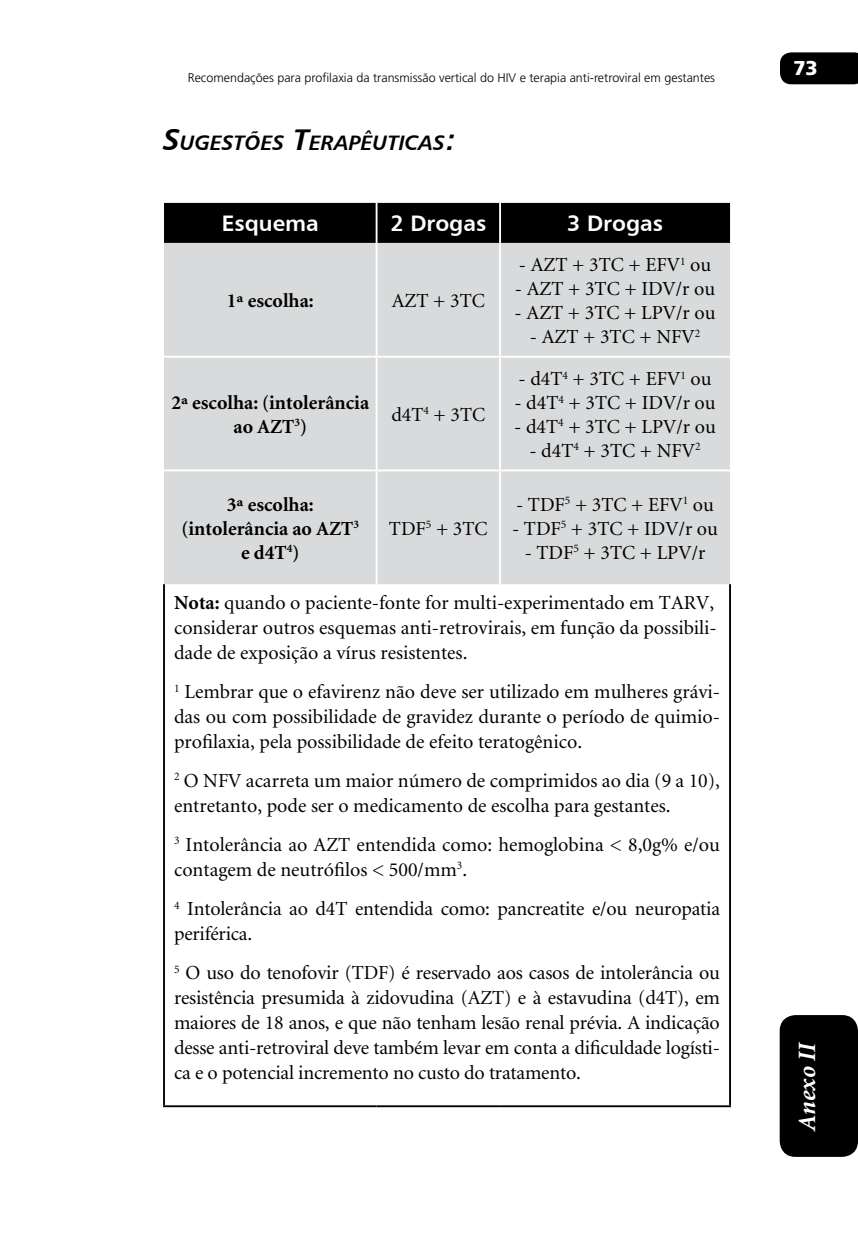
<style>
.page{position:relative;width:858px;height:1248px;background:#fff}
.page>*{position:absolute;margin:0;border:0;box-sizing:border-box;transform-origin:0 0}
.t1{font:italic 700 25px "Minion";color:#fff}
.t2{font:22.5px "Humanist 777 BT Bold B";color:#fff}
.t3{font:21px "Humanist 777 BT Bold Italic B";color:#000}
.t4{font:20px/25px "Minion";color:#000}
.t5{font:700 20px/24px "Minion";color:#000;text-align:center}
.t6{font:900 20px "Frutiger";color:#fff}
.t7{font:300 12.5px "Frutiger";color:#000}
.s1{font-size:30px}
.s2{font-weight:700}
</style>
<div class="page">
<div style="left:780px;top:52px;width:77px;height:32px;background:#000"></div>
<div style="left:779px;top:1014px;width:78px;height:142px;background:#000;border-radius:16px"></div>
<div style="left:164px;top:203px;width:566px;height:40px;background:#000"></div>
<div style="left:164px;top:243px;width:566px;height:341px;background:#d9dadb"></div>
<hr style="left:375px;top:243px;width:2px;height:113px;background:#fff">
<hr style="left:499px;top:243px;width:2px;height:113px;background:#fff">
<hr style="left:164px;top:356px;width:212px;height:1px;background:#fff">
<hr style="left:376px;top:356px;width:124px;height:1px;background:#fff">
<hr style="left:375px;top:357px;width:2px;height:112px;background:#fff">
<hr style="left:500px;top:356px;width:230px;height:1px;background:#fff">
<hr style="left:499px;top:357px;width:2px;height:112px;background:#fff">
<hr style="left:164px;top:469px;width:212px;height:2px;background:#fff">
<hr style="left:376px;top:469px;width:124px;height:2px;background:#fff">
<hr style="left:375px;top:471px;width:2px;height:113px;background:#fff">
<hr style="left:500px;top:469px;width:230px;height:2px;background:#fff">
<hr style="left:499px;top:471px;width:2px;height:113px;background:#fff">
<hr style="left:375px;top:203px;width:2px;height:40px;background:#fff">
<hr style="left:499px;top:203px;width:2px;height:40px;background:#fff">
<hr style="left:163px;top:584px;width:2px;height:521px;background:#000">
<hr style="left:729px;top:584px;width:2px;height:521px;background:#000">
<hr style="left:163px;top:1105px;width:213px;height:2px;background:#000">
<hr style="left:376px;top:1105px;width:124px;height:2px;background:#000">
<hr style="left:500px;top:1105px;width:231px;height:2px;background:#000">
<p class="t7" style="left:188px;top:70px;width:529px">Recomendações para profilaxia da transmissão vertical do HIV e terapia anti-retroviral em gestantes</p>
<p class="t3" style="left:163px;top:130px;width:296px"><span class="s1">S</span>UGESTÕES <span class="s1">T</span>ERAPÊUTICAS<span class="s1">:</span></p>
<p class="t2" style="left:222px;top:209px;width:99px">Esquema</p>
<p class="t2" style="left:390px;top:209px;width:97px">2 Drogas</p>
<p class="t2" style="left:567px;top:209px;width:97px">3 Drogas</p>
<p class="t5" style="left:227px;top:289px;width:88px">1ª escolha:</p>
<p class="t4" style="left:392px;top:289px;width:95px">AZT + 3TC</p>
<p class="t5" style="left:171px;top:391px;width:199px">2ª escolha: (intolerância ao AZT<sup>3</sup>)</p>
<p class="t4" style="left:391px;top:403px;width:95px">d4T<sup>4</sup> + 3TC</p>
<p class="t4" style="left:519px;top:253px;width:194px">- AZT + 3TC + EFV<sup>1</sup> ou</p>
<p class="t4" style="left:515px;top:277px;width:202px">- AZT + 3TC + IDV/r ou</p>
<p class="t4" style="left:514px;top:301px;width:202px">- AZT + 3TC + LPV/r ou</p>
<p class="t4" style="left:530px;top:325px;width:172px">- AZT + 3TC + NFV<sup>2</sup></p>
<p class="t4" style="left:518px;top:367px;width:195px">- d4T<sup>4</sup> + 3TC + EFV<sup>1</sup> ou</p>
<p class="t4" style="left:514px;top:391px;width:203px">- d4T<sup>4</sup> + 3TC + IDV/r ou</p>
<p class="t4" style="left:514px;top:415px;width:203px">- d4T<sup>4</sup> + 3TC + LPV/r ou</p>
<p class="t4" style="left:529px;top:439px;width:173px">- d4T<sup>4</sup> + 3TC + NFV<sup>2</sup></p>
<p class="t5" style="left:181px;top:493px;width:179px">3ª escolha: (intolerância ao AZT<sup>3 </sup>e d4T<sup>4</sup>)</p>
<p class="t4" style="left:516px;top:492px;width:199px">- TDF<sup>5</sup> + 3TC + EFV<sup>1</sup> ou</p>
<p class="t4" style="left:512px;top:516px;width:207px">- TDF<sup>5</sup> + 3TC + IDV/r ou</p>
<p class="t4" style="left:524px;top:540px;width:182px">- TDF<sup>5</sup> + 3TC + LPV/r</p>
<p class="t4" style="left:174px;top:591px;width:544px"><span class="s2">Nota:</span> quando o paciente-fonte for multi-experimentado em TARV, considerar outros esquemas anti-retrovirais, em função da possibili&shy;dade de exposição a vírus resistentes.</p>
<p class="t4" style="left:174px;top:680px;width:547px;text-align:justify"><sup>1</sup> Lembrar que o efavirenz não deve ser utilizado em mulheres grávi&shy;das ou com possibilidade de gravidez durante o período de quimio&shy;profilaxia, pela possibilidade de efeito teratogênico.</p>
<p class="t4" style="left:174px;top:768px;width:547px"><sup>2</sup> O NFV acarreta um maior número de comprimidos ao dia (9 a 10), entretanto, pode ser o medicamento de escolha para gestantes.</p>
<p class="t4" style="left:174px;top:832px;width:547px"><sup>3</sup> Intolerância ao AZT entendida como: hemoglobina &lt; 8,0g% e/ou contagem de neutrófilos &lt; 500/mm<sup>3</sup>.</p>
<p class="t4" style="left:174px;top:896px;width:547px"><sup>4</sup> Intolerância ao d4T entendida como: pancreatite e/ou neuropatia periférica.</p>
<p class="t4" style="left:174px;top:960px;width:547px;text-align:justify"><sup>5</sup> O uso do tenofovir (TDF) é reservado aos casos de intolerância ou resistência presumida à zidovudina (AZT) e à estavudina (d4T), em maiores de 18 anos, e que não tenham lesão renal prévia. A indicação desse anti-retroviral deve também levar em conta a dificuldade logísti&shy;ca e o potencial incremento no custo do tratamento.</p>
<p class="t4" style="left:389px;top:516px;width:100px">TDF<sup>5</sup> + 3TC</p>
<p class="t6" style="left:793px;top:56px;width:26px">73</p>
<p class="t1" style="left:794px;top:1130px;width:91px;rotate:-90deg">Anexo II</p>
</div>
